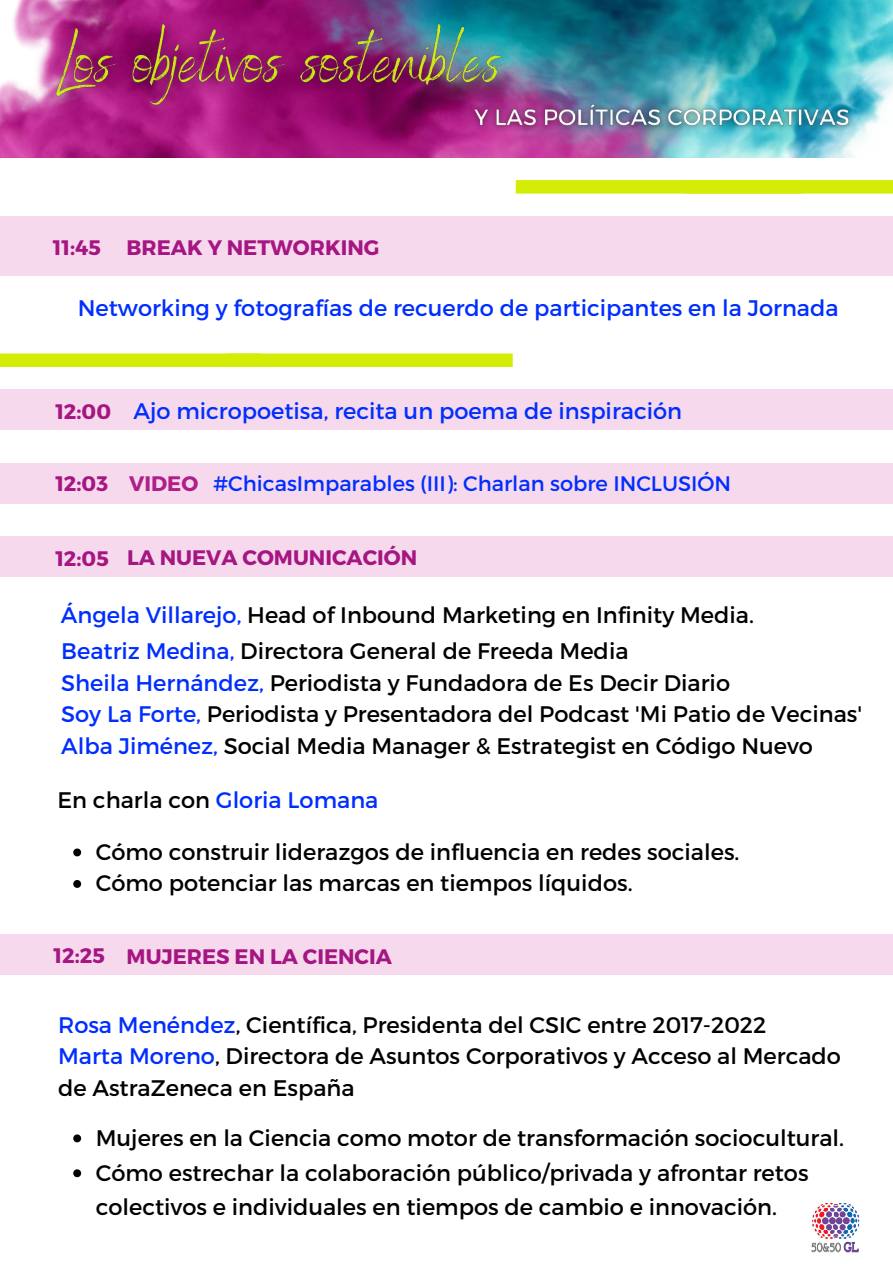
<style>
.page{position:relative;width:893px;height:1264px;background:#fff}
.page>*{position:absolute;margin:0;border:0;box-sizing:border-box;transform-origin:0 0}
.t1{font:22.5px/31.5px "Montserrat";color:#000}
.t2{font:22.5px "Montserrat";color:#002eff}
.t3{font:700 21px "Montserrat";color:#a61682}
.t4{font:21px "Montserrat";color:#002eff}
.s1{font-weight:700;font-size:21px;color:#a61682}
.s2{color:#002eff}
.s3{color:#000}
</style>
<div class="page">
<img style="left:110px;top:0;width:782px;height:158px">
<div style="left:0;top:463px;width:892px;height:41px;background:#f6d9ec"></div>
<div style="left:0;top:536px;width:892px;height:40px;background:#f6d9ec"></div>
<img style="left:26px;top:0;width:509px;height:155px">
<div style="left:0;top:216px;width:892px;height:60px;background:#f6d9ec"></div>
<div style="left:227px;top:353px;width:285px;height:14px;background:#d3ed06"></div>
<div style="left:515px;top:180px;width:286px;height:13px;background:#d3ed06"></div>
<div style="left:685px;top:180px;width:207px;height:13px;background:#d3ed06"></div>
<div style="left:0;top:353px;width:260px;height:14px;background:#d3ed06"></div>
<img style="left:464px;top:92px;width:396px;height:49px">
<div style="left:0;top:934px;width:892px;height:41px;background:#f6d9ec"></div>
<svg style="left:73px;top:1134px;width:8px;height:8px"></svg>
<svg style="left:73px;top:1169px;width:8px;height:8px"></svg>
<img style="left:811px;top:1203px;width:49px;height:49px">
<svg style="left:73px;top:848px;width:8px;height:8px"></svg>
<svg style="left:73px;top:880px;width:8px;height:7px"></svg>
<div style="left:0;top:389px;width:892px;height:41px;background:#f6d9ec"></div>
<p class="t3" style="left:53px;top:234px;width:328px">11:45 BREAK Y NETWORKING</p>
<p class="t2" style="left:78px;top:293px;width:762px">Networking y fotografías de recuerdo de participantes en la Jornada</p>
<p class="t2" style="left:55px;top:396px;width:628px"><span class="s1">12:00</span> Ajo micropoetisa, recita un poema de inspiración</p>
<p class="t3" style="left:55px;top:470px;width:144px">12:03 VIDEO</p>
<p class="t4" style="left:213px;top:470px;width:519px">#ChicasImparables (III): Charlan sobre INCLUSIÓN</p>
<p class="t3" style="left:55px;top:543px;width:363px">12:05 LA NUEVA COMUNICACIÓN</p>
<p class="t1" style="left:61px;top:595px;width:694px;line-height:36.3px"><span class="s2">Ángela Villarejo,</span> Head of Inbound Marketing en Infinity Media.<br><span class="s2">Beatriz Medina,</span> Directora General de Freeda Media</p>
<p class="t1" style="left:61px;top:666px;width:802px"><span class="s2">Sheila Hernández,</span> Periodista y Fundadora de Es Decir Diario<br><span class="s2">Soy La Forte,</span> Periodista y Presentadora del Podcast 'Mi Patio de Vecinas'<br><span class="s2">Alba Jiménez,</span> Social Media Manager &amp; Estrategist en Código Nuevo</p>
<p class="t2" style="left:57px;top:785px;width:322px"><span class="s3">En charla con</span> Gloria Lomana</p>
<p class="t1" style="left:96px;top:834px;width:645px">Cómo construir liderazgos de influencia en redes sociales.<br>Cómo potenciar las marcas en tiempos líquidos.</p>
<p class="t3" style="left:53px;top:942px;width:340px">12:25 MUJERES EN LA CIENCIA</p>
<p class="t1" style="left:58px;top:1007px;width:784px"><span class="s2">Rosa Menéndez</span>, Científica, Presidenta del CSIC entre 2017-2022<br><span class="s2">Marta Moreno</span>, Directora de Asuntos Corporativos y Acceso al Mercado de AstraZeneca en España</p>
<p class="t1" style="left:96px;top:1119px;width:749px;line-height:34.8px">Mujeres en la Ciencia como motor de transformación sociocultural.<br>Cómo estrechar la colaboración público/privada y afrontar retos colectivos e individuales en tiempos de cambio e innovación.</p>
</div>
